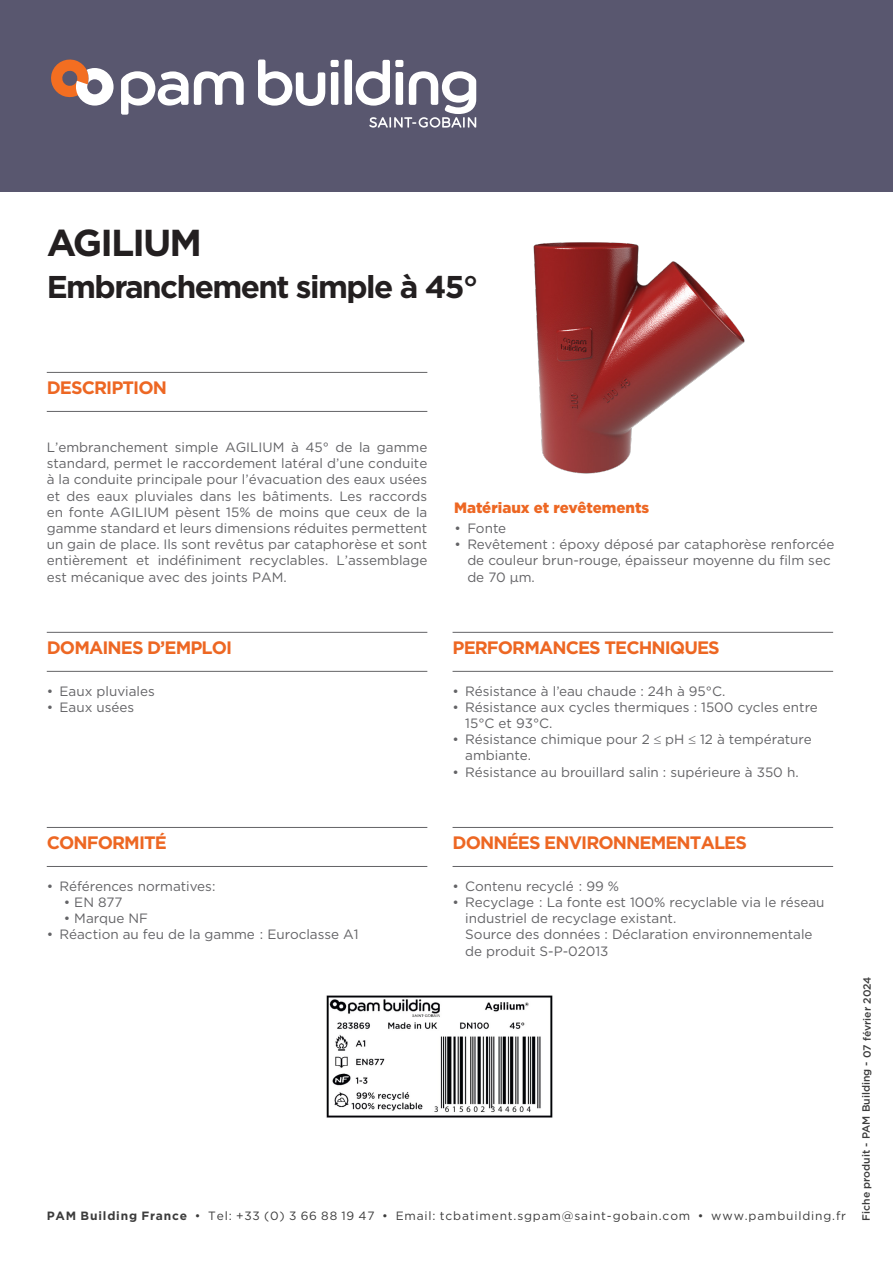
<style>
.page{position:relative;width:893px;height:1263px;background:#fff}
.page>*{position:absolute;margin:0;border:0;box-sizing:border-box;transform-origin:0 0}
.Product_Name_p1{font:700 37.5px "Gotham";letter-spacing:-.05em;color:#231f20}
.Produit_p1{font:700 31.5px "Gotham";letter-spacing:-.05em;color:#231f20}
.All_Static_Headers{font:700 18px "Gotham";letter-spacing:-.05em;color:#ed6723}
.t1{font:900 15px "Gotham";color:#ed6723}
.Description{font:13.5px/16.2px "Gotham";color:#636366}
.t2{font:12px "Gotham";letter-spacing:.07em;color:#3c3c3c}
.t3{font:500 10.5px "Gotham";color:#3c3c3c}
.s1{font-weight:700}
</style>
<div class="page">
<div style="left:0;top:0;width:893px;height:191px;background:#59576f"></div>
<svg style="left:121px;top:71px;width:123px;height:44px"></svg>
<div style="left:331px;top:60px;width:8px;height:7px;background:#fff;border-radius:2px"></div>
<div style="left:344px;top:60px;width:8px;height:45px;background:#fff;border-radius:2px"></div>
<svg style="left:258px;top:60px;width:67px;height:46px"></svg>
<div style="left:331px;top:72px;width:7px;height:33px;background:#fff;border-radius:2px"></div>
<svg style="left:356px;top:60px;width:120px;height:68px"></svg>
<svg style="left:51px;top:59px;width:63px;height:47px"></svg>
<img style="left:533px;top:242px;width:212px;height:232px">
<hr style="left:47px;top:372px;width:380px;height:1px;background:#636366">
<hr style="left:47px;top:411px;width:380px;height:1px;background:#636366">
<hr style="left:47px;top:632px;width:380px;height:1px;background:#636366">
<hr style="left:47px;top:671px;width:380px;height:1px;background:#636366">
<hr style="left:453px;top:632px;width:380px;height:1px;background:#636366">
<hr style="left:453px;top:671px;width:380px;height:1px;background:#636366">
<hr style="left:47px;top:827px;width:380px;height:1px;background:#636366">
<hr style="left:47px;top:866px;width:380px;height:1px;background:#636366">
<hr style="left:453px;top:827px;width:380px;height:1px;background:#636366">
<hr style="left:453px;top:866px;width:380px;height:1px;background:#636366">
<img style="left:326px;top:995px;width:227px;height:123px">
<p class="Product_Name_p1" style="left:47px;top:218px;width:157px">AGILIUM</p>
<p class="Produit_p1" style="left:47px;top:266px;width:433px">Embranchement simple à 45°</p>
<p class="All_Static_Headers" style="left:47px;top:376px;width:122px">DESCRIPTION</p>
<p class="Description" style="left:47px;top:439px;width:382px;text-align:justify">L’embranchement simple AGILIUM à 45° de la gamme standard, permet le raccordement latéral d’une conduite à la conduite principale pour l’évacuation des eaux usées et des eaux pluviales dans les bâtiments. Les raccords en fonte AGILIUM pèsent 15% de moins que ceux de la gamme standard et leurs dimensions réduites permettent un gain de place. Ils sont revêtus par cataphorèse et sont entièrement et indéfiniment recyclables. L’assemblage est mécanique avec des joints PAM.</p>
<p class="t1" style="left:454px;top:497px;width:197px">Matériaux et revêtements</p>
<p class="Description" style="left:455px;top:520px;width:53px">• Fonte</p>
<p class="Description" style="left:467px;top:536px;width:369px;text-indent:-13px">• Revêtement : époxy déposé par cataphorèse renforcée de couleur brun-rouge, épaisseur moyenne du film sec de 70 μm.</p>
<p class="All_Static_Headers" style="left:47px;top:636px;width:187px">DOMAINES D’EMPLOI</p>
<p class="Description" style="left:47px;top:682px;width:110px">• Eaux pluviales</p>
<p class="Description" style="left:47px;top:699px;width:89px">• Eaux usées</p>
<p class="All_Static_Headers" style="left:453px;top:636px;width:269px">PERFORMANCES TECHNIQUES</p>
<p class="Description" style="left:453px;top:682px;width:274px">• Résistance à l’eau chaude : 24h à 95°C.</p>
<p class="Description" style="left:465px;top:699px;width:354px;text-indent:-13px">• Résistance aux cycles thermiques : 1500 cycles entre<br>15°C et 93°C.</p>
<p class="Description" style="left:465px;top:731px;width:348px;text-indent:-13px">• Résistance chimique pour 2 ≤ pH ≤ 12 à température ambiante.</p>
<p class="Description" style="left:453px;top:763px;width:348px">• Résistance au brouillard salin : supérieure à 350 h.</p>
<p class="All_Static_Headers" style="left:47px;top:831px;width:122px">CONFORMITÉ</p>
<p class="Description" style="left:47px;top:878px;width:170px">• Références normatives:</p>
<p class="Description" style="left:64px;top:894px;width:60px">• EN 877</p>
<p class="Description" style="left:64px;top:910px;width:86px">• Marque NF</p>
<p class="Description" style="left:47px;top:926px;width:313px">• Réaction au feu de la gamme : Euroclasse A1</p>
<p class="All_Static_Headers" style="left:453px;top:831px;width:296px">DONNÉES ENVIRONNEMENTALES</p>
<p class="Description" style="left:453px;top:878px;width:168px">• Contenu recyclé : 99 %</p>
<p class="Description" style="left:465px;top:894px;width:361px;text-indent:-13px">• Recyclage : La fonte est 100% recyclable via le réseau industriel de recyclage existant.<br>Source des données : Déclaration environnementale de produit S-P-02013</p>
<p class="t2" style="left:47px;top:1208px;width:801px"><span class="s1">PAM Building France</span> • Tel: +33 (0) 3 66 88 19 47 • Email: tcbatiment.sgpam@saint-gobain.com • www.pambuilding.fr</p>
<p class="t3" style="left:860px;top:1058px;width:83px;rotate:-90deg">07 février 2024</p>
<p class="t3" style="left:859px;top:1221px;width:161px;rotate:-90deg">Fiche produit - PAM Building -</p>
</div>
